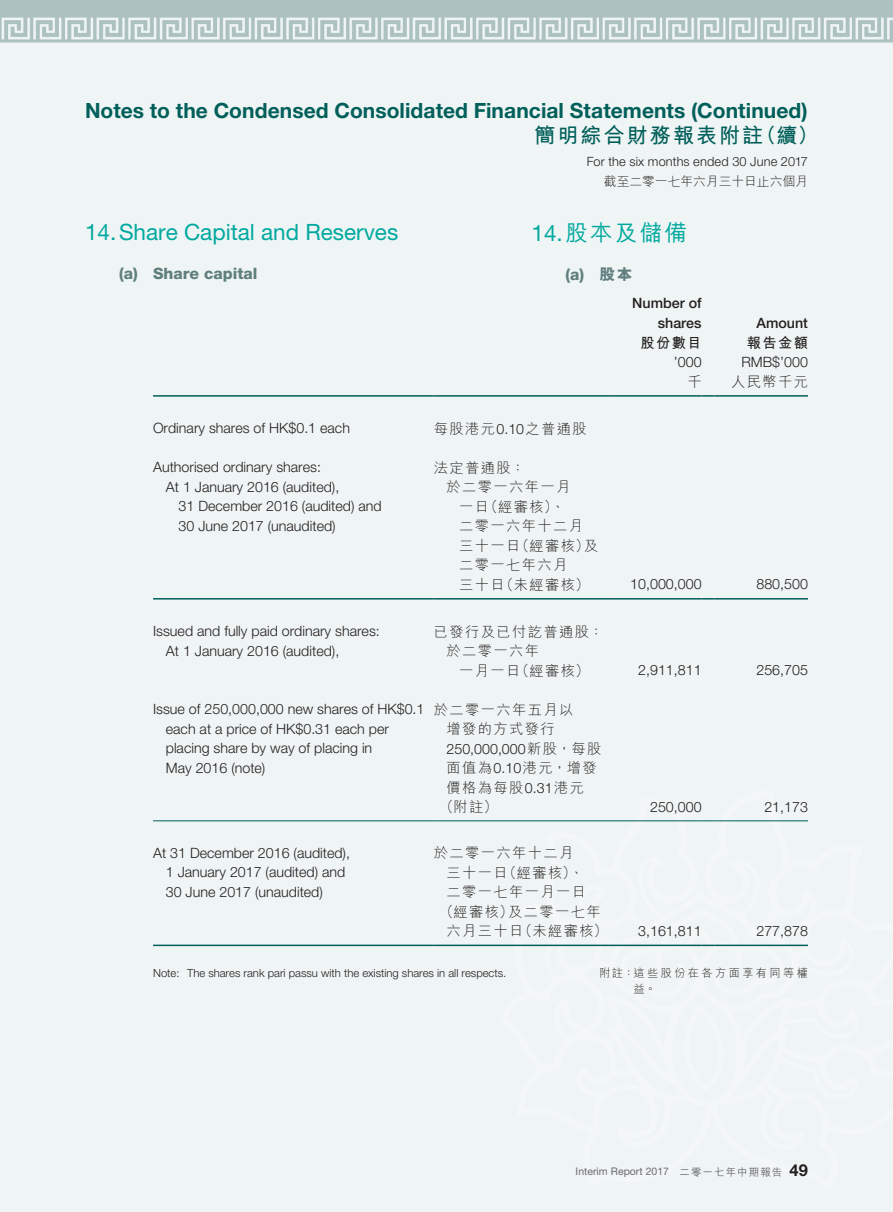
<style>
.page{position:relative;width:893px;height:1212px;background:#eff4f4}
.page>*{position:absolute;margin:0;border:0;box-sizing:border-box;transform-origin:0 0}
.t1{font:22.5px "Helvetica Neue LT Std";color:#00a99f}
.t2{font:500 22.5px "M Hei HK";letter-spacing:.1em;color:#00a99f}
.t3{font:700 21px "Helvetica Neue LT Std";letter-spacing:.005em;color:#005f5a}
.t4{font:700 21px "M Hei HK";letter-spacing:.1em;color:#005f5a}
.t5{font:800 15.75px "Helvetica Neue LT Std";color:#607f7e}
.t6{font:300 14.25px/19.5px "Helvetica Neue LT Std";color:#231f20}
.t7{font:300 14.25px/19.5px "M Hei HK";letter-spacing:.1em;color:#231f20}
.t8{font:500 14.25px/19.5px "Helvetica Neue LT Std";color:#231f20;text-align:right}
.t9{font:700 14.25px "M Hei HK";letter-spacing:.1em;color:#231f20}
.t10{font:300 12.75px "Helvetica Neue LT Std";letter-spacing:.01em;color:#231f20}
.t11{font:300 12.75px "M Hei HK";color:#231f20}
.t12{font:300 11.25px "Helvetica Neue LT Std";color:#231f20}
.t13{font:300 11.25px/16.5px "M Hei HK";letter-spacing:.21em;color:#231f20}
.t14{font:10.5px "Helvetica Neue LT Std";color:#6c6d70}
.s1{font-family:"Helvetica Neue LT Std";font-weight:400}
.s2{font-family:"M Hei HK"}
.s3{font-family:"Helvetica Neue LT Std"}
.s4{font-family:"M Hei HK";font-weight:500}
.s5{font-weight:700;font-size:16.5px;color:#231f20}
</style>
<div class="page">
<hr style="left:153px;top:820px;width:281px;height:1px;background:#005f5a">
<hr style="left:434px;top:820px;width:174px;height:1px;background:#005f5a">
<hr style="left:608px;top:820px;width:94px;height:1px;background:#005f5a">
<svg style="left:702px;top:820px;width:12px;height:1px"></svg>
<hr style="left:714px;top:820px;width:94px;height:1px;background:#005f5a">
<hr style="left:153px;top:598px;width:281px;height:1px;background:#005f5a">
<hr style="left:434px;top:598px;width:174px;height:1px;background:#005f5a">
<hr style="left:608px;top:598px;width:94px;height:1px;background:#005f5a">
<svg style="left:702px;top:598px;width:12px;height:1px"></svg>
<hr style="left:714px;top:598px;width:94px;height:1px;background:#005f5a">
<hr style="left:153px;top:944px;width:281px;height:2px;background:#005f5a">
<hr style="left:434px;top:944px;width:174px;height:2px;background:#005f5a">
<hr style="left:608px;top:944px;width:94px;height:2px;background:#005f5a">
<svg style="left:702px;top:944px;width:12px;height:2px"></svg>
<hr style="left:714px;top:944px;width:94px;height:2px;background:#005f5a">
<hr style="left:153px;top:395px;width:281px;height:2px;background:#005f5a">
<hr style="left:434px;top:395px;width:174px;height:2px;background:#005f5a">
<hr style="left:608px;top:395px;width:94px;height:2px;background:#005f5a">
<svg style="left:702px;top:395px;width:12px;height:2px"></svg>
<hr style="left:714px;top:395px;width:94px;height:2px;background:#005f5a">
<h2 class="t3" style="left:85px;top:98px;width:724px">Notes to the Condensed Consolidated Financial Statements (Continued)</h2>
<h2 class="t4" style="left:534px;top:120px;width:286px">簡明綜合財務報表附註（續）</h2>
<h1 class="t1" style="left:85px;top:218px;width:315px">14.Share Capital and Reserves</h1>
<p class="t5" style="left:119px;top:264px;width:140px">(a) Share capital</p>
<p class="t10" style="left:587px;top:153px;width:223px">For the six months ended 30 June 2017</p>
<p class="t11" style="left:604px;top:175px;width:205px">截至二零一七年六月三十日止六個月</p>
<h1 class="t2" style="left:531px;top:217px;width:157px"><span class="s1">14.</span> 股本及儲備</h1>
<p class="t5" style="left:566px;top:265px;width:69px">(a) <span class="s2">股本</span></p>
<p class="t8" style="left:632px;top:293px;width:71px">Number of shares</p>
<p class="t8" style="left:756px;top:313px;width:53px">Amount</p>
<p class="t9" style="left:640px;top:332px;width:63px">股份數目</p>
<p class="t9" style="left:747px;top:332px;width:63px">報告金額</p>
<p class="t6" style="left:674px;top:352px;width:29px">’000</p>
<p class="t6" style="left:741px;top:352px;width:68px">RMB$’000</p>
<p class="t7" style="left:687px;top:372px;width:16px">千</p>
<p class="t7" style="left:731px;top:372px;width:78px">人民幣千元</p>
<p class="t6" style="left:153px;top:418px;width:198px">Ordinary shares of HK$0.1 each</p>
<p class="t7" style="left:434px;top:419px;width:155px">每股港元<span class="s3">0.10</span>之普通股</p>
<p class="t6" style="left:153px;top:457px;width:169px">Authorised ordinary shares:</p>
<p class="t7" style="left:434px;top:458px;width:93px">法定普通股：</p>
<p class="t6" style="left:179px;top:477px;width:205px;text-indent:-13px">At 1 January 2016 (audited),<br>31 December 2016 (audited) and<br>30 June 2017 (unaudited)</p>
<p class="t7" style="left:459px;top:477px;width:140px;text-indent:-13px">於二零一六年一月<br>一日（經審核）、<br>二零一六年十二月三十一日（經審核）及二零一七年六月<br>三十日（未經審核）</p>
<p class="t6" style="left:153px;top:621px;width:228px">Issued and fully paid ordinary shares:</p>
<p class="t7" style="left:434px;top:621px;width:171px">已發行及已付訖普通股：</p>
<p class="t6" style="left:166px;top:640px;width:175px">At 1 January 2016 (audited),</p>
<p class="t7" style="left:459px;top:641px;width:132px;text-indent:-13px">於二零一六年<br>一月一日（經審核）</p>
<p class="t6" style="left:630px;top:574px;width:73px">10,000,000</p>
<p class="t6" style="left:756px;top:574px;width:53px">880,500</p>
<p class="t6" style="left:638px;top:660px;width:65px">2,911,811</p>
<p class="t6" style="left:756px;top:660px;width:53px">256,705</p>
<p class="t6" style="left:166px;top:699px;width:260px;text-indent:-13px">Issue of 250,000,000 new shares of HK$0.1 each at a price of HK$0.31 each per placing share by way of placing in<br>May 2016 (note)</p>
<p class="t7" style="left:434px;top:699px;width:141px;text-align:center">於二零一六年五月以增發的方式發行</p>
<p class="t6" style="left:446px;top:738px;width:156px">250,000,000<span class="s2">新股，每股</span></p>
<p class="t7" style="left:446px;top:758px;width:152px">面值為<span class="s3">0.10</span>港元，增發</p>
<p class="t7" style="left:446px;top:777px;width:139px">價格為每股<span class="s3">0.31</span>港元</p>
<p class="t7" style="left:439px;top:797px;width:60px">（附註）</p>
<p class="t6" style="left:650px;top:796px;width:53px">250,000</p>
<p class="t6" style="left:764px;top:796px;width:45px">21,173</p>
<p class="t6" style="left:166px;top:842px;width:186px;text-indent:-13px">At 31 December 2016 (audited),<br>1 January 2017 (audited) and<br>30 June 2017 (unaudited)</p>
<p class="t7" style="left:434px;top:843px;width:141px">於二零一六年十二月</p>
<p class="t7" style="left:446px;top:862px;width:139px">三十一日（經審核）、</p>
<p class="t7" style="left:446px;top:882px;width:141px">二零一七年一月一日</p>
<p class="t7" style="left:439px;top:901px;width:163px">（經審核）及二零一七年</p>
<p class="t7" style="left:446px;top:921px;width:163px">六月三十日（未經審核）</p>
<p class="t6" style="left:638px;top:920px;width:65px">3,161,811</p>
<p class="t6" style="left:756px;top:920px;width:53px">277,878</p>
<p class="t12" style="left:153px;top:966px;width:355px">Note: The shares rank pari passu with the existing shares in all respects.</p>
<p class="t13" style="left:634px;top:964px;width:176px;text-indent:-34px">附註：這些股份在各方面享有同等權益。</p>
<p class="t14" style="left:576px;top:1165px;width:234px">Interim Report 2017 <span class="s4">二零一七年中期報告</span> <span class="s5">49</span></p>
</div>
